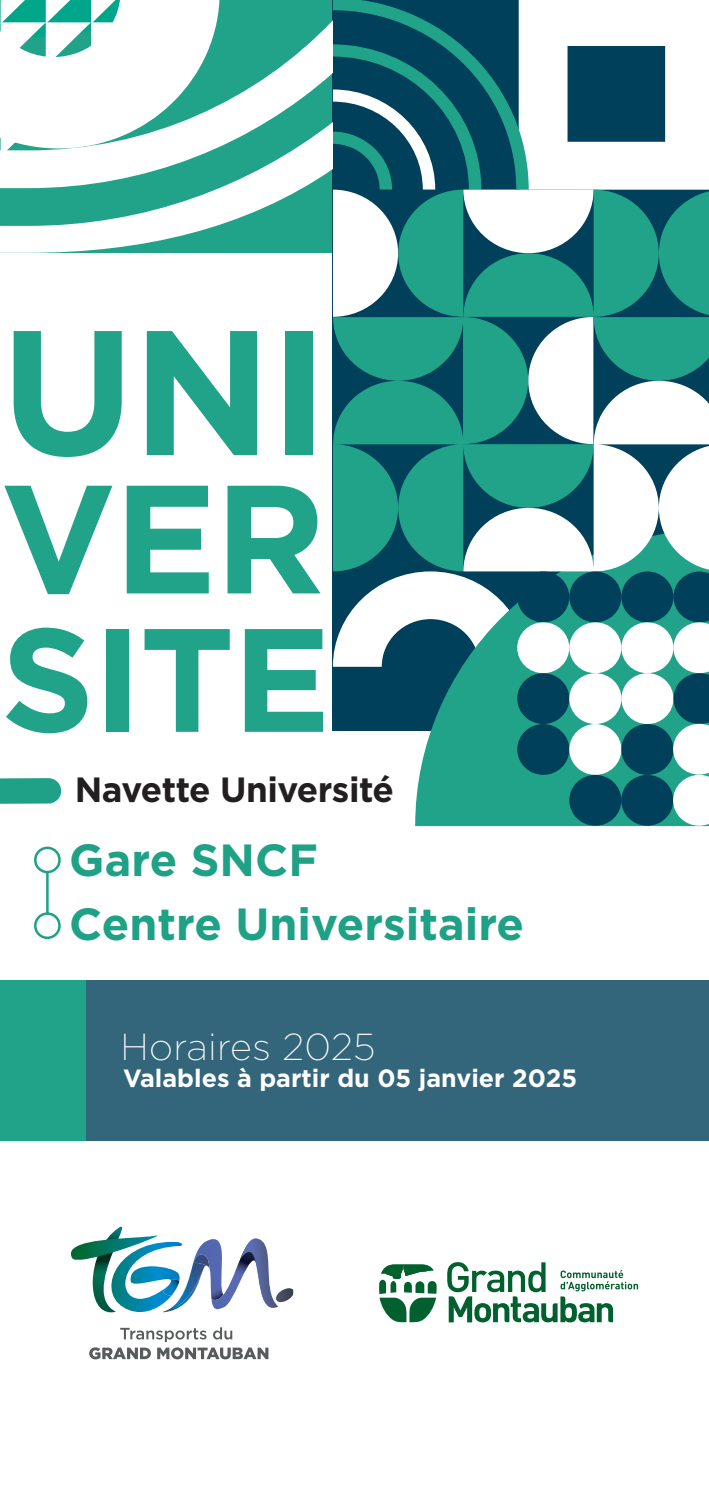
<style>
.page{position:relative;width:709px;height:1489px;background:#fff}
.page>*{position:absolute;margin:0;border:0;box-sizing:border-box;transform-origin:0 0}
.t1{font:700 177px "Gotham";color:#20a388}
.t2{font:700 153.75px "Gotham";color:#20a388}
.t3{font:700 146.75px "Gotham";color:#20a388}
.t4{font:700 45px/64.2px "Gotham";color:#1fa186}
.t5{font:200 37.5px "Gotham";letter-spacing:.01em;color:#fff}
.t6{font:700 35px "Gotham";letter-spacing:-.015em;color:#231f20}
.t7{font:700 25px "Gotham";color:#fff}
</style>
<div class="page">
<svg style="left:333px;top:571px;width:82px;height:160px"></svg>
<svg style="left:333px;top:444px;width:130px;height:127px;background:#188d7d"></svg>
<svg style="left:415px;top:529px;width:294px;height:297px;background:#389e90"></svg>
<svg style="left:463px;top:444px;width:246px;height:127px"></svg>
<div style="left:517px;top:571px;width:52px;height:51px;background:#00405a;border-radius:50%"></div>
<div style="left:569px;top:571px;width:52px;height:51px;background:#00405a;border-radius:50%"></div>
<div style="left:621px;top:571px;width:52px;height:51px;background:#00405a;border-radius:50%"></div>
<div style="left:517px;top:622px;width:52px;height:51px;background:#fff;border-radius:50%"></div>
<div style="left:569px;top:622px;width:52px;height:51px;background:#fff;border-radius:50%"></div>
<div style="left:621px;top:622px;width:52px;height:51px;background:#fff;border-radius:50%"></div>
<div style="left:517px;top:673px;width:52px;height:51px;background:#00405a;border-radius:50%"></div>
<div style="left:569px;top:673px;width:52px;height:51px;background:#fff;border-radius:50%"></div>
<div style="left:621px;top:673px;width:52px;height:51px;background:#fff;border-radius:50%"></div>
<div style="left:517px;top:724px;width:52px;height:50px;background:#00405a;border-radius:50%"></div>
<div style="left:569px;top:724px;width:52px;height:50px;background:#fff;border-radius:50%"></div>
<div style="left:621px;top:724px;width:52px;height:50px;background:#00405a;border-radius:50%"></div>
<div style="left:569px;top:774px;width:52px;height:51px;background:#00405a;border-radius:50%"></div>
<div style="left:621px;top:774px;width:52px;height:51px;background:#00405a;border-radius:50%"></div>
<svg style="left:673px;top:571px;width:36px;height:254px"></svg>
<div style="left:83px;top:980px;width:626px;height:161px;background:#33667b"></div>
<div style="left:0;top:980px;width:85px;height:161px;background:#20a388"></div>
<svg style="left:0;top:0;width:709px;height:444px"></svg>
<svg style="left:0;top:778px;width:61px;height:26px;background:#2ca78e"></svg>
<hr style="left:46px;top:851px;width:3px;height:74px;background:#1fa186">
<svg style="left:34px;top:846px;width:27px;height:28px"></svg>
<svg style="left:34px;top:911px;width:27px;height:29px"></svg>
<img style="left:110px;top:1226px;width:12px;height:9px">
<svg style="left:70px;top:1235px;width:152px;height:77px"></svg>
<img style="left:211px;top:1238px;width:29px;height:70px">
<svg style="left:240px;top:1238px;width:53px;height:70px"></svg>
<svg style="left:120px;top:1327px;width:86px;height:14px"></svg>
<svg style="left:213px;top:1327px;width:19px;height:12px"></svg>
<svg style="left:89px;top:1347px;width:62px;height:12px"></svg>
<svg style="left:157px;top:1347px;width:111px;height:12px"></svg>
<svg style="left:379px;top:1264px;width:57px;height:58px"></svg>
<svg style="left:447px;top:1262px;width:191px;height:60px"></svg>
<h1 class="t1" style="left:1px;top:275px;width:329px">UNI</h1>
<h2 class="t2" style="left:1px;top:437px;width:326px">VER</h2>
<h3 class="t3" style="left:1px;top:582px;width:332px">SITE</h3>
<h3 class="t6" style="left:75px;top:766px;width:321px">Navette Université</h3>
<h3 class="t4" style="left:69px;top:827px;width:456px">Gare SNCF<br>Centre Universitaire</h3>
<h3 class="t5" style="left:120px;top:1023px;width:256px">Horaires 2025</h3>
<p class="t7" style="left:123px;top:1061px;width:455px">Valables à partir du 05 janvier 2025</p>
</div>
